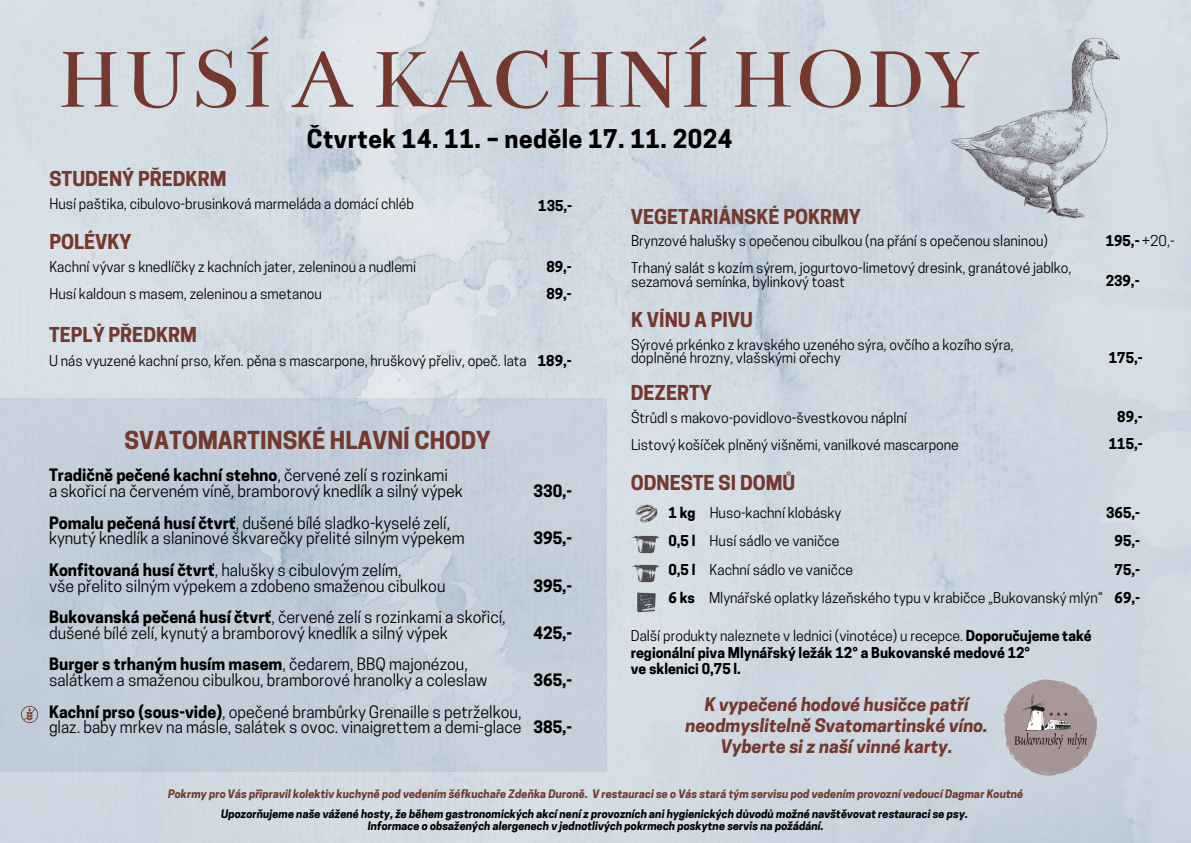
<style>
.page{position:relative;width:1191px;height:843px;background:#fff}
.page>*{position:absolute;margin:0;border:0;box-sizing:border-box;transform-origin:0 0}
.t1{font:89.6px "Bentham";color:#74382d}
.t2{font:700 24.3px "Cooper Hewitt";letter-spacing:.02em;color:#000}
.t3{font:700 23.3px "Cooper Hewitt";color:#74382d}
.t4{font:700 19.3px "Cooper Hewitt";color:#74382d}
.t5{font:italic 700 17.6px/21px "Cooper Hewitt";color:#74382d;text-align:center}
.t6{font:16px/15.8px "Cooper Hewitt";color:#000}
.t7{font:700 16px "Cooper Hewitt";color:#000}
.t8{font:14px/13.5px "Cooper Hewitt";color:#000}
.t9{font:700 14px/16.5px "Cooper Hewitt";color:#000}
.t10{font:italic 700 11px "Cooper Hewitt";color:#000}
.t11{font:italic 700 11px "Cooper Hewitt";color:#74382d}
.s1{font-weight:700}
.s2{font-weight:400}
</style>
<div class="page">
<svg style="left:1003px;top:679px;width:94px;height:96px;background:#b5aeb3"></svg>
<img style="left:1014px;top:693px;width:72px;height:54px">
<div style="left:0;top:398px;width:607px;height:373px;background:#c2ced9"></div>
<img style="left:951px;top:39px;width:167px;height:179px">
<img style="left:637px;top:587px;width:22px;height:29px">
<img style="left:635px;top:503px;width:23px;height:20px">
<img style="left:631px;top:534px;width:28px;height:20px">
<img style="left:631px;top:563px;width:28px;height:20px">
<svg style="left:21px;top:706px;width:17px;height:16px"></svg>
<p class="t1" style="left:57px;top:30px;width:925px">HUSÍ A KACHNÍ HODY</p>
<p class="t2" style="left:307px;top:129px;width:427px">Čtvrtek 14. 11. – neděle 17. 11. 2024</p>
<h4 class="t4" style="left:49px;top:171px;width:178px">STUDENÝ PŘEDKRM</h4>
<p class="t8" style="left:49px;top:199px;width:366px">Husí paštika, cibulovo-brusinková marmeláda a domácí chléb</p>
<p class="t4" style="left:49px;top:234px;width:84px">POLÉVKY</p>
<p class="t8" style="left:49px;top:262px;width:368px">Kachní vývar s knedlíčky z kachních jater, zeleninou a nudlemi</p>
<p class="t8" style="left:49px;top:289px;width:274px">Husí kaldoun s masem, zeleninou a smetanou</p>
<p class="t4" style="left:49px;top:327px;width:149px">TEPLÝ PŘEDKRM</p>
<p class="t8" style="left:49px;top:355px;width:479px">U nás vyuzené kachní prso, křen. pěna s mascarpone, hruškový přeliv, opeč. lata</p>
<p class="t9" style="left:538px;top:199px;width:35px">135,-</p>
<p class="t9" style="left:546px;top:260px;width:27px">89,-</p>
<p class="t9" style="left:546px;top:287px;width:27px">89,-</p>
<p class="t9" style="left:538px;top:354px;width:35px">189,-</p>
<p class="t3" style="left:124px;top:431px;width:368px">SVATOMARTINSKÉ HLAVNÍ CHODY</p>
<h3 class="t6" style="left:49px;top:469px;width:415px"><span class="s1">Tradičně pečené kachní stehno</span>, červené zelí s rozinkami<br>a skořicí na červeném víně, bramborový knedlík a silný výpek</h3>
<h4 class="t6" style="left:49px;top:516px;width:417px"><span class="s1">Pomalu pečená husí čtvrť</span>, dušené bílé sladko-kyselé zelí, kynutý knedlík a slaninové škvarečky přelité silným výpekem</h4>
<p class="t6" style="left:49px;top:563px;width:398px"><span class="s1">Konfitovaná husí čtvrť</span>, halušky s cibulovým zelím,<br>vše přelito silným výpekem a zdobeno smaženou cibulkou</p>
<p class="t6" style="left:49px;top:611px;width:458px"><span class="s1">Bukovanská pečená husí čtvrť</span>, červené zelí s rozinkami a skořicí, dušené bílé zelí, kynutý a bramborový knedlík a silný výpek</p>
<h4 class="t6" style="left:49px;top:658px;width:440px"><span class="s1">Burger s trhaným husím masem</span>, čedarem, BBQ majonézou, salátkem a smaženou cibulkou, bramborové hranolky a coleslaw</h4>
<h4 class="t6" style="left:49px;top:705px;width:474px"><span class="s1">Kachní prso (sous-vide)</span>, opečené brambůrky Grenaille s petrželkou, glaz. baby mrkev na másle, salátek s ovoc. vinaigrettem a demi-glace</h4>
<p class="t7" style="left:533px;top:485px;width:40px">330,-</p>
<h4 class="t7" style="left:533px;top:532px;width:40px">395,-</h4>
<p class="t7" style="left:533px;top:579px;width:40px">395,-</p>
<p class="t7" style="left:533px;top:626px;width:40px">425,-</p>
<p class="t7" style="left:533px;top:674px;width:40px">365,-</p>
<p class="t7" style="left:533px;top:721px;width:40px">385,-</p>
<p class="t4" style="left:630px;top:209px;width:232px">VEGETARIÁNSKÉ POKRMY</p>
<p class="t8" style="left:631px;top:236px;width:418px">Brynzové halušky s opečenou cibulkou (na přání s opečenou slaninou)</p>
<p class="t8" style="left:631px;top:263px;width:442px">Trhaný salát s kozím sýrem, jogurtovo-limetový dresink, granátové jablko, sezamová semínka, bylinkový toast</p>
<h6 class="t4" style="left:631px;top:313px;width:123px">K VÍNU A PIVU</h6>
<p class="t8" style="left:631px;top:339px;width:384px">Sýrové prkénko z kravského uzeného sýra, ovčího a kozího sýra,</p>
<p class="t8" style="left:631px;top:353px;width:211px">doplněné hrozny, vlašskými ořechy</p>
<h2 class="t4" style="left:630px;top:385px;width:83px">DEZERTY</h2>
<h6 class="t8" style="left:631px;top:412px;width:277px">Štrůdl s makovo-povidlovo-švestkovou náplní</h6>
<h6 class="t8" style="left:631px;top:439px;width:329px">Listový košíček plněný višněmi, vanilkové mascarpone</h6>
<h6 class="t4" style="left:630px;top:475px;width:166px">ODNESTE SI DOMŮ</h6>
<p class="t9" style="left:1105px;top:234px;width:70px">195,-<span class="s2">+20,-</span></p>
<p class="t9" style="left:1105px;top:274px;width:35px">239,-</p>
<h6 class="t9" style="left:1108px;top:351px;width:35px">175,-</h6>
<h6 class="t9" style="left:1117px;top:410px;width:27px">89,-</h6>
<h6 class="t9" style="left:1108px;top:437px;width:35px">115,-</h6>
<h6 class="t8" style="left:668px;top:507px;width:174px"><span class="s1">1 kg</span> Huso-kachní klobásky</h6>
<h6 class="t8" style="left:668px;top:536px;width:172px"><span class="s1">0,5 l</span> Husí sádlo ve vaničce</h6>
<h6 class="t8" style="left:668px;top:564px;width:186px"><span class="s1">0,5 l</span> Kachní sádlo ve vaničce</h6>
<h6 class="t8" style="left:668px;top:593px;width:436px"><span class="s1">6 ks</span> Mlynářské oplatky lázeňského typu v krabičce „Bukovanský mlýn“</h6>
<h6 class="t9" style="left:1106px;top:506px;width:35px">365,-</h6>
<h4 class="t9" style="left:1114px;top:534px;width:27px">95,-</h4>
<p class="t9" style="left:1114px;top:563px;width:27px">75,-</p>
<p class="t9" style="left:1114px;top:591px;width:27px">69,-</p>
<p class="t9" style="left:630px;top:629px;width:462px"><span class="s2">Další produkty naleznete v lednici (vinotéce) u recepce.</span> Doporučujeme také regionální piva Mlynářský ležák 12° a Bukovanské medové 12°</p>
<p class="t9" style="left:630px;top:662px;width:112px">ve sklenici 0,75 l.</p>
<h1 class="t5" style="left:685px;top:696px;width:304px">K vypečené hodové husičce patří neodmyslitelně Svatomartinské víno.<br>Vyberte si z naší vinné karty.</h1>
<p class="t11" style="left:168px;top:789px;width:856px">Pokrmy pro Vás připravil kolektiv kuchyně pod vedením šéfkuchaře Zdeňka Duroně. V restauraci se o Vás stará tým servisu pod vedením provozní vedoucí Dagmar Koutné</p>
<p class="t10" style="left:221px;top:809px;width:748px">Upozorňujeme naše vážené hosty, že během gastronomických akcí není z provozních ani hygienických důvodů možné navštěvovat restauraci se psy.</p>
<h4 class="t10" style="left:367px;top:821px;width:457px">Informace o obsažených alergenech v jednotlivých pokrmech poskytne servis na požádání.</h4>
</div>
